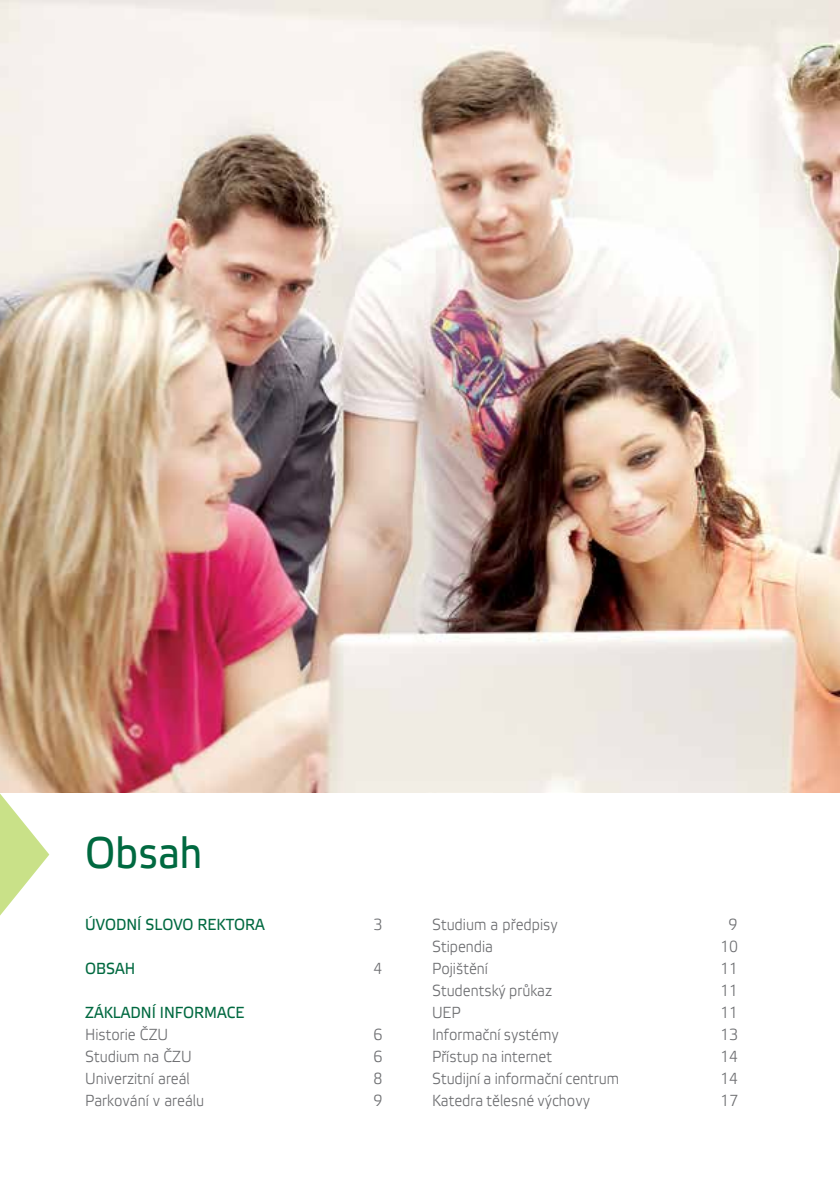
<style>
.page{position:relative;width:840px;height:1191px;background:#fff}
.page>*{position:absolute;margin:0;border:0;box-sizing:border-box;transform-origin:0 0}
.t1{font:44px "Etelka Text";color:#006940;scale:.9 1}
.t2{font:300 16px "Etelka";color:#6d6e71;scale:.9 1}
.t3{font:16px "Etelka Text";color:#006940;scale:.9 1}
</style>
<div class="page">
<svg style="left:0;top:792px;width:49px;height:124px"></svg>
<img style="left:0;top:0;width:839px;height:792px">
<h1 class="t1" style="left:85px;top:825px;width:132px">OBSAH</h1>
<p class="t3" style="left:85px;top:914px;width:201px">ÚVODNÍ SLOVO REKTORA</p>
<p class="t2" style="left:373px;top:914px;width:11px">3</p>
<p class="t3" style="left:85px;top:958px;width:57px">OBSAH</p>
<p class="t2" style="left:373px;top:958px;width:11px">4</p>
<p class="t3" style="left:85px;top:1002px;width:176px">ZÁKLADNÍ INFORMACE</p>
<p class="t2" style="left:85px;top:1024px;width:94px">Historie ČZU</p>
<p class="t2" style="left:373px;top:1024px;width:11px">6</p>
<p class="t2" style="left:85px;top:1046px;width:120px">Studium na ČZU</p>
<p class="t2" style="left:373px;top:1046px;width:11px">6</p>
<p class="t2" style="left:85px;top:1068px;width:118px">Univerzitní areál</p>
<p class="t2" style="left:373px;top:1068px;width:11px">8</p>
<p class="t2" style="left:85px;top:1090px;width:133px">Parkování v areálu</p>
<p class="t2" style="left:373px;top:1090px;width:11px">9</p>
<p class="t2" style="left:432px;top:914px;width:141px">Studium a předpisy</p>
<p class="t2" style="left:728px;top:914px;width:11px">9</p>
<p class="t2" style="left:432px;top:936px;width:69px">Stipendia</p>
<p class="t2" style="left:720px;top:936px;width:21px">10</p>
<p class="t2" style="left:432px;top:958px;width:64px">Pojištění</p>
<p class="t2" style="left:720px;top:958px;width:21px">11</p>
<p class="t2" style="left:432px;top:980px;width:135px">Studentský průkaz</p>
<p class="t2" style="left:720px;top:980px;width:21px">11</p>
<p class="t2" style="left:432px;top:1002px;width:33px">UEP</p>
<p class="t2" style="left:720px;top:1002px;width:21px">11</p>
<p class="t2" style="left:432px;top:1024px;width:142px">Informační systémy</p>
<p class="t2" style="left:720px;top:1024px;width:21px">13</p>
<p class="t2" style="left:432px;top:1046px;width:135px">Přístup na internet</p>
<p class="t2" style="left:720px;top:1046px;width:21px">14</p>
<p class="t2" style="left:432px;top:1068px;width:209px">Studijní a informační centrum</p>
<p class="t2" style="left:720px;top:1068px;width:21px">14</p>
<p class="t2" style="left:432px;top:1090px;width:177px">Katedra tělesné výchovy</p>
<p class="t2" style="left:720px;top:1090px;width:21px">17</p>
</div>
